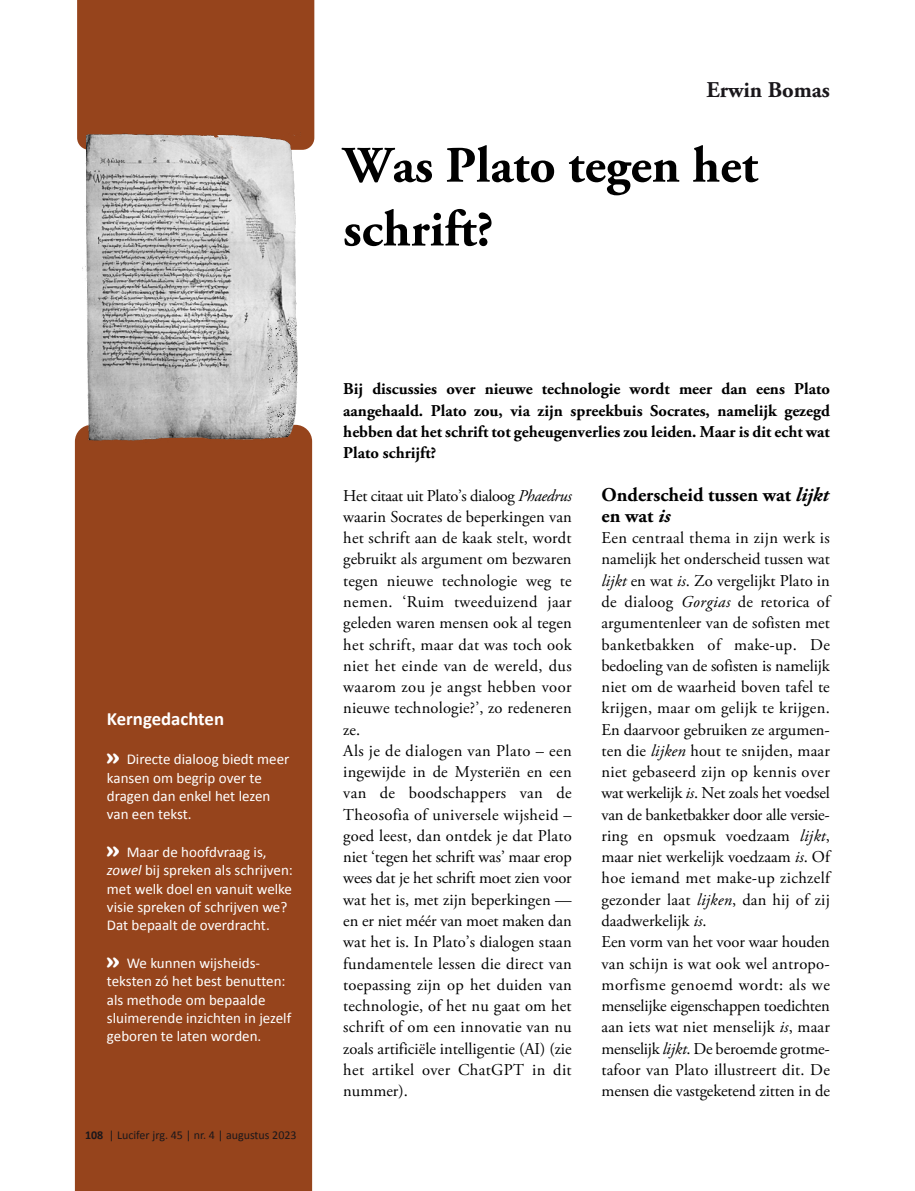
<style>
.page{position:relative;width:915px;height:1191px;background:#fff}
.page>*{position:absolute;margin:0;border:0;box-sizing:border-box;transform-origin:0 0}
.t1{font:700 51px/63.8px "Adobe Garamond Pro";color:#000}
.t2{font:700 22.5px "Adobe Garamond Pro";color:#1a171b}
.t3{font:700 19.5px/21.3px "Adobe Garamond Pro";color:#000}
.t4{font:700 18.75px "Calibri";color:#fff}
.t5{font:16.5px/21.3px "Adobe Garamond Pro";letter-spacing:.01em;color:#000}
.t6{font:700 16.5px/21.3px "Adobe Garamond Pro";color:#000;text-align:justify}
.t7{font:15px/18.3px "Calibri";color:#fff}
.t8{font:12px "Calibri";color:#1a171b}
.s1{font-family:"Cooper Black Std";font-size:22.5px}
.s2{font-style:italic}
.s3{font-weight:700}
</style>
<div class="page">
<div style="left:75px;top:425px;width:237px;height:766px;background:#96441c"></div>
<div style="left:77px;top:0;width:237px;height:150px;background:#96441c"></div>
<img style="left:83px;top:133px;width:217px;height:309px">
<h2 class="t2" style="left:706px;top:80px;width:125px">Erwin Bomas</h2>
<h1 class="t1" style="left:343px;top:138px;width:416px">Was Plato tegen het schrift?</h1>
<p class="t4" style="left:107px;top:711px;width:119px">Kerngedachten</p>
<p class="t7" style="left:107px;top:751px;width:184px"><span class="s1">»</span> Directe dialoog biedt meer kansen om begrip over te dragen dan enkel het lezen van een tekst.</p>
<p class="t7" style="left:107px;top:844px;width:187px"><span class="s1">»</span> Maar de hoofdvraag is, <span class="s2">zowel</span> bij spreken als schrijven: met welk doel en vanuit welke visie spreken of schrijven we?<br>Dat bepaalt de overdracht.</p>
<p class="t7" style="left:107px;top:955px;width:186px"><span class="s1">»</span> We kunnen wijsheids&shy;teksten zó het best benutten: als methode om bepaalde sluimerende inzichten in jezelf geboren te laten worden.</p>
<p class="t8" style="left:85px;top:1130px;width:213px"><span class="s3">108</span> | Lucifer jrg. 45 | nr. 4 | augustus 2023</p>
<p class="t6" style="left:343px;top:380px;width:488px">Bij discussies over nieuwe technologie wordt meer dan eens Plato aangehaald. Plato zou, via zijn spreekbuis Socrates, namelijk gezegd hebben dat het schrift tot geheugenverlies zou leiden. Maar is dit echt wat Plato schrijft?</p>
<p class="t5" style="left:343px;top:486px;width:230px">Het citaat uit Plato’s dialoog <span class="s2">Phaedrus </span>waarin Socrates de beperkingen van het schrift aan de kaak stelt, wordt gebruikt als argument om bezwaren tegen nieuwe technologie weg te nemen. ‘Ruim tweeduizend jaar geleden waren mensen ook al tegen het schrift, maar dat was toch ook niet het einde van de wereld, dus waarom zou je angst hebben voor nieuwe technologie?’, zo redeneren ze.<br>Als je de dialogen van Plato – een ingewijde in de Mysteriën en een van de boodschappers van de<br>Theosofia of universele wijsheid – goed leest, dan ontdek je dat Plato niet ‘tegen het schrift was’ maar erop wees dat je het schrift moet zien voor wat het is, met zijn beperkingen — en er niet méér van moet maken dan wat het is. In Plato’s dialogen staan fundamentele lessen die direct van toepassing zijn op het duiden van technologie, of het nu gaat om het schrift of om een innovatie van nu zoals artificiële intelligentie (AI) (zie het artikel over ChatGPT in dit nummer).</p>
<p class="t3" style="left:601px;top:485px;width:229px">Onderscheid tussen wat <span class="s2">lijkt </span>en wat <span class="s2">is</span></p>
<p class="t5" style="left:601px;top:529px;width:230px">Een centraal thema in zijn werk is namelijk het onderscheid tussen wat <span class="s2">lijkt</span> en wat <span class="s2">is</span>. Zo vergelijkt Plato in de dialoog <span class="s2">Gorgias</span> de retorica of argumentenleer van de sofisten met banketbakken of make-up. De bedoeling van de sofisten is namelijk niet om de waarheid boven tafel te krijgen, maar om gelijk te krijgen.<br>En daarvoor gebruiken ze argumen&shy;ten die <span class="s2">lijken</span> hout te snijden, maar niet gebaseerd zijn op kennis over wat werkelijk <span class="s2">is</span>. Net zoals het voedsel van de banketbakker door alle versie&shy;ring en opsmuk voedzaam <span class="s2">lijkt</span>, maar niet werkelijk voedzaam <span class="s2">is</span>. Of hoe iemand met make-up zichzelf gezonder laat <span class="s2">lijken</span>, dan hij of zij daadwerkelijk <span class="s2">is</span>.<br>Een vorm van het voor waar houden van schijn is wat ook wel antropo&shy;morfisme genoemd wordt: als we menselijke eigenschappen toedichten aan iets wat niet menselijk <span class="s2">is</span>, maar menselijk <span class="s2">lijkt</span>. De beroemde grotme&shy;tafoor van Plato illustreert dit. De mensen die vastgeketend zitten in de</p>
</div>
